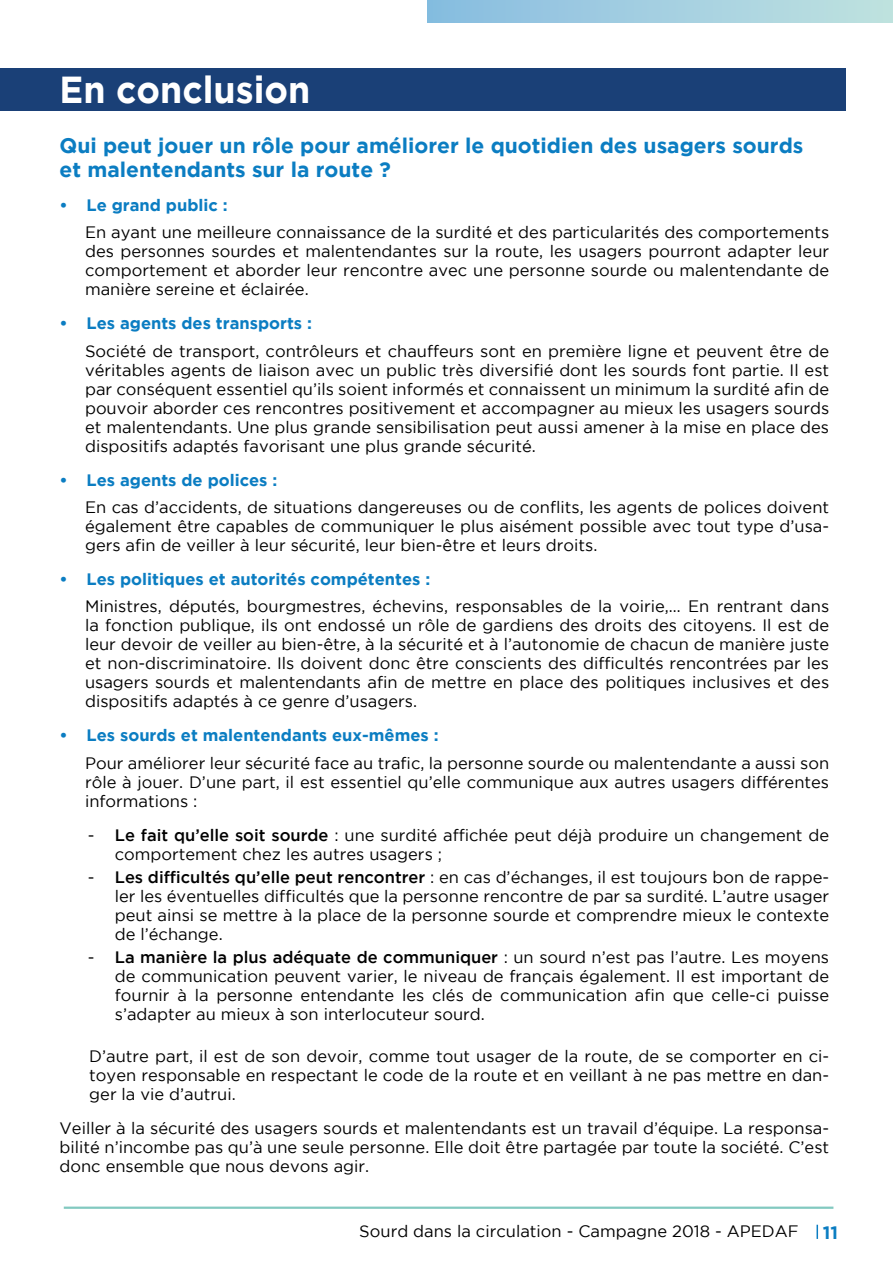
<style>
.page{position:relative;width:893px;height:1263px;background:#fff}
.page>*{position:absolute;margin:0;border:0;box-sizing:border-box;transform-origin:0 0}
.Titre_1{font:700 37.5px "Gotham";color:#fff;scale:.95 1}
.Titre_2{font:700 21px/24.2px "Gotham";color:#0b7dc2}
.t1{font:700 18px "Gotham";color:#0b7dc2}
.Body{font:16.5px/18.9px "Gotham";color:#000;text-align:justify}
.t2{font:700 16.5px "Gotham";color:#0b7dc2}
.s1{font-weight:500}
</style>
<div class="page">
<svg style="left:816px;top:1225px;width:2px;height:14px"></svg>
<hr style="left:64px;top:1206px;width:769px;height:3px;background:#82c9c0">
<div style="left:427px;top:0;width:466px;height:22px;background:linear-gradient(to right,#87bce1,#c0e2e0)"></div>
<div style="left:0;top:68px;width:845px;height:43px;background:#1a4077"></div>
<p class="Titre_1" style="left:60px;top:68px;width:265px">En conclusion</p>
<p class="Titre_2" style="left:60px;top:133px;width:745px">Qui peut jouer un rôle pour améliorer le quotidien des usagers sourds et malentendants sur la route ?</p>
<p class="t2" style="left:60px;top:195px;width:170px">• Le grand public :</p>
<p class="Body" style="left:85px;top:223px;width:746px">En ayant une meilleure connaissance de la surdité et des particularités des comportements des personnes sourdes et malentendantes sur la route, les usagers pourront adapter leur comportement et aborder leur rencontre avec une personne sourde ou malentendante de manière sereine et éclairée.</p>
<p class="t2" style="left:60px;top:314px;width:254px">• Les agents des transports :</p>
<p class="Body" style="left:85px;top:341px;width:746px">Société de transport, contrôleurs et chauffeurs sont en première ligne et peuvent être de véritables agents de liaison avec un public très diversifié dont les sourds font partie. Il est par conséquent essentiel qu’ils soient informés et connaissent un minimum la surdité afin de pouvoir aborder ces rencontres positivement et accompagner au mieux les usagers sourds et malentendants. Une plus grande sensibilisation peut aussi amener à la mise en place des dispositifs adaptés favorisant une plus grande sécurité.</p>
<p class="t2" style="left:60px;top:470px;width:219px">• Les agents de polices :</p>
<p class="Body" style="left:85px;top:497px;width:746px">En cas d’accidents, de situations dangereuses ou de conflits, les agents de polices doivent également être capables de communiquer le plus aisément possible avec tout type d’usa&shy;gers afin de veiller à leur sécurité, leur bien-être et leurs droits.</p>
<p class="t2" style="left:60px;top:569px;width:372px">• Les politiques et autorités compétentes :</p>
<p class="Body" style="left:85px;top:597px;width:746px">Ministres, députés, bourgmestres, échevins, responsables de la voirie,… En rentrant dans la fonction publique, ils ont endossé un rôle de gardiens des droits des citoyens. Il est de leur devoir de veiller au bien-être, à la sécurité et à l’autonomie de chacun de manière juste et non-discriminatoire. Ils doivent donc être conscients des difficultés rencontrées par les usagers sourds et malentendants afin de mettre en place des politiques inclusives et des dispositifs adaptés à ce genre d’usagers.</p>
<p class="t2" style="left:60px;top:726px;width:381px">• Les sourds et malentendants eux-mêmes :</p>
<p class="Body" style="left:85px;top:753px;width:746px">Pour améliorer leur sécurité face au trafic, la personne sourde ou malentendante a aussi son rôle à jouer. D’une part, il est essentiel qu’elle communique aux autres usagers différentes informations :</p>
<p class="Body" style="left:115px;top:825px;width:716px;text-indent:-27px">- <span class="s1">Le fait qu’elle soit sourde</span> : une surdité affichée peut déjà produire un changement de comportement chez les autres usagers ;</p>
<p class="Body" style="left:115px;top:867px;width:716px;text-indent:-27px">- <span class="s1">Les difficultés qu’elle peut rencontrer</span> : en cas d’échanges, il est toujours bon de rappe&shy;ler les éventuelles difficultés que la personne rencontre de par sa surdité. L’autre usager peut ainsi se mettre à la place de la personne sourde et comprendre mieux le contexte de l’échange.</p>
<p class="Body" style="left:115px;top:947px;width:716px;text-indent:-27px">- <span class="s1">La manière la plus adéquate de communiquer</span> : un sourd n’est pas l’autre. Les moyens de communication peuvent varier, le niveau de français également. Il est important de fournir à la personne entendante les clés de communication afin que celle-ci puisse s’adapter au mieux à son interlocuteur sourd.</p>
<p class="Body" style="left:89px;top:1046px;width:741px">D’autre part, il est de son devoir, comme tout usager de la route, de se comporter en ci&shy;toyen responsable en respectant le code de la route et en veillant à ne pas mettre en dan&shy;ger la vie d’autrui.</p>
<p class="Body" style="left:60px;top:1118px;width:771px">Veiller à la sécurité des usagers sourds et malentendants est un travail d’équipe. La responsa&shy;bilité n’incombe pas qu’à une seule personne. Elle doit être partagée par toute la société. C’est donc ensemble que nous devons agir.</p>
<p class="Body" style="left:359px;top:1221px;width:441px">Sourd dans la circulation - Campagne 2018 - APEDAF</p>
<p class="t1" style="left:823px;top:1222px;width:17px">11</p>
</div>
